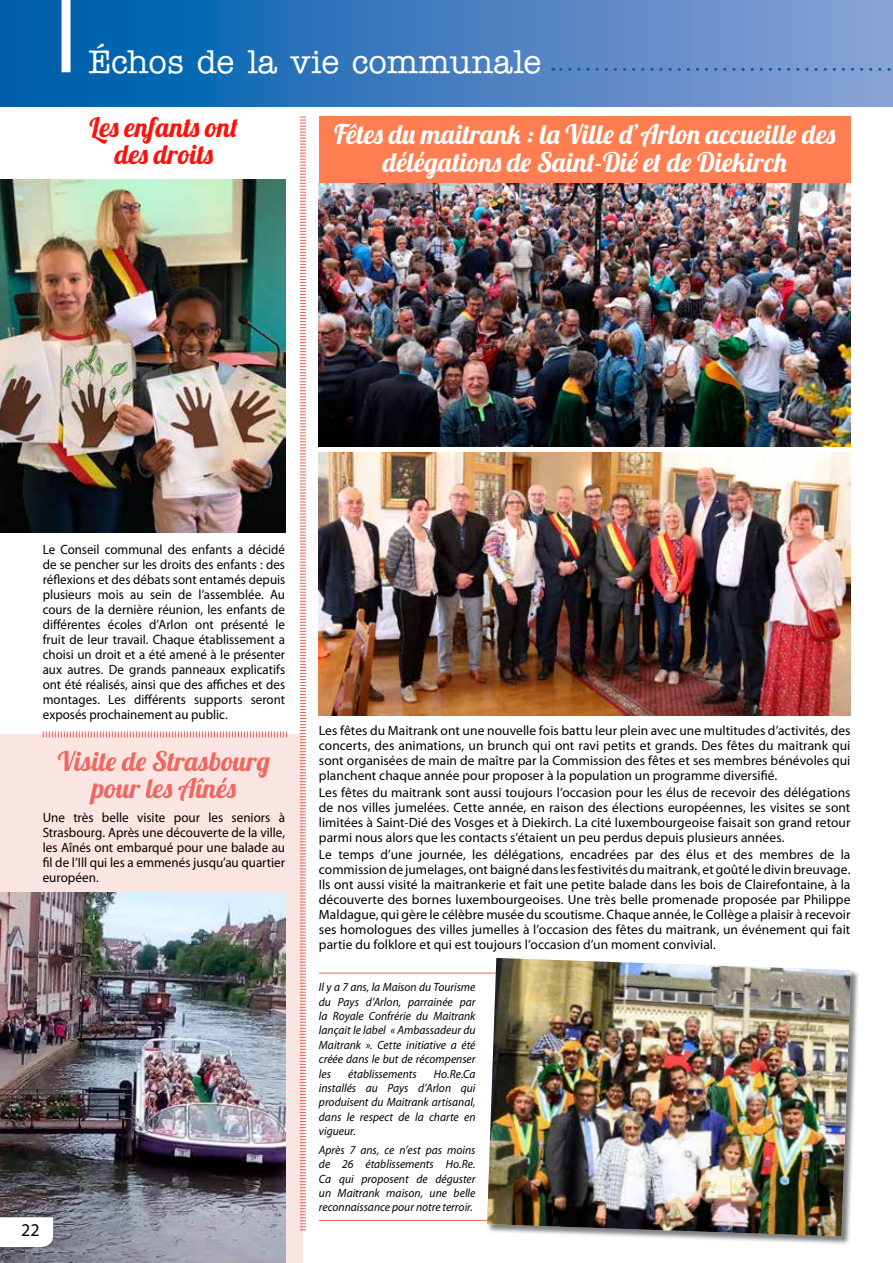
<style>
.page{position:relative;width:893px;height:1263px;background:#fff}
.page>*{position:absolute;margin:0;border:0;box-sizing:border-box;transform-origin:0 0}
.t1{font:500 33px "American Typewriter";color:#fff}
.t2{font:27px/28.5px "Lobster 1.4";letter-spacing:.045em;color:#fff;text-align:center}
.t3{font:27px/27px "Lobster 1.4";letter-spacing:.01em;color:#ed6861;text-align:center}
.t4{font:27px/27px "Lobster 1.4";letter-spacing:.02em;color:#ff1009;text-align:center}
.t5{font:18px "Myriad Pro";color:#000}
.t6{font:13.5px/15px "Myriad Pro";color:#000;text-align:justify}
.t7{font:13.5px/15px "Myriad Pro";color:#000;text-align:justify;scale:.96 1}
.t8{font:italic 12px/14.4px "Myriad Pro";color:#000;text-align:justify;scale:.96 1}
</style>
<div class="page">
<div style="left:0;top:734px;width:303px;height:529px;background:#fbe5e3"></div>
<hr style="left:319px;top:973px;width:298px;height:1px;background:#ed6861">
<img style="left:0;top:892px;width:285px;height:371px">
<div style="left:0;top:1217px;width:53px;height:30px;background:#fff"></div>
<svg style="left:0;top:0;width:893px;height:106px;background:#3f7dbf"></svg>
<svg style="left:553px;top:68px;width:340px;height:3px"></svg>
<div style="left:62px;top:0;width:9px;height:72px;background:#fff"></div>
<div style="left:319px;top:116px;width:531px;height:67px;background:#ff7e51"></div>
<img style="left:319px;top:183px;width:531px;height:264px">
<svg style="left:300px;top:116px;width:6px;height:1115px"></svg>
<img style="left:0;top:180px;width:285px;height:353px">
<img style="left:319px;top:452px;width:531px;height:264px">
<svg style="left:43px;top:731px;width:244px;height:6px"></svg>
<hr style="left:319px;top:1220px;width:298px;height:1px;background:#ed6861">
<div style="left:487px;top:957px;width:372px;height:288px;background:#000;opacity:.5"></div>
<img style="left:487px;top:958px;width:364px;height:278px">
<h1 class="t1" style="left:89px;top:43px;width:454px">Échos de la vie communale</h1>
<h2 class="t4" style="left:90px;top:113px;width:150px">Les enfants ont des droits</h2>
<h2 class="t2" style="left:334px;top:120px;width:503px">Fêtes du maitrank : la Ville d’Arlon accueille des délégations de Saint-Dié et de Diekirch</h2>
<p class="t7" style="left:43px;top:542px;width:254px">Le Conseil communal des enfants a décidé de se pencher sur les droits des enfants : des réflexions et des débats sont entamés depuis plusieurs mois au sein de l’assemblée. Au cours de la dernière réunion, les enfants de différentes écoles d’Arlon ont présenté le fruit de leur travail. Chaque établissement a choisi un droit et a été amené à le présenter aux autres. De grands panneaux explicatifs ont été réalisés, ainsi que des affiches et des montages. Les différents supports seront exposés prochainement au public.</p>
<h2 class="t3" style="left:58px;top:747px;width:214px">Visite de Strasbourg pour les Aînés</h2>
<p class="t6" style="left:43px;top:810px;width:244px">Une très belle visite pour les seniors à Strasbourg. Après une découverte de la ville, les Aînés ont embarqué pour une balade au fil de l’Ill qui les a emmenés jusqu’au quartier européen.</p>
<h3 class="t5" style="left:21px;top:1219px;width:20px">22</h3>
<p class="t6" style="left:319px;top:722px;width:533px">Les fêtes du Maitrank ont une nouvelle fois battu leur plein avec une multitudes d’activités, des concerts, des animations, un brunch qui ont ravi petits et grands. Des fêtes du maitrank qui sont organisées de main de maître par la Commission des fêtes et ses membres bénévoles qui planchent chaque année pour proposer à la population un programme diversifié.</p>
<p class="t6" style="left:319px;top:785px;width:533px">Les fêtes du maitrank sont aussi toujours l’occasion pour les élus de recevoir des délégations de nos villes jumelées. Cette année, en raison des élections européennes, les visites se sont limitées à Saint-Dié des Vosges et à Diekirch. La cité luxembourgeoise faisait son grand retour parmi nous alors que les contacts s’étaient un peu perdus depuis plusieurs années.</p>
<p class="t6" style="left:319px;top:847px;width:533px">Le temps d’une journée, les délégations, encadrées par des élus et des membres de la commission de jumelages, ont baigné dans les festivités du maitrank, et goûté le divin breuvage.<br>Ils ont aussi visité la maitrankerie et fait une petite balade dans les bois de Clairefontaine, à la découverte des bornes luxembourgeoises. Une très belle promenade proposée par Philippe Maldague, qui gère le célèbre musée du scoutisme. Chaque année, le Collège a plaisir à recevoir ses homologues des villes jumelles à l’occasion des fêtes du maitrank, un événement qui fait partie du folklore et qui est toujours l’occasion d’un moment convivial.</p>
<p class="t8" style="left:319px;top:980px;width:165px">Il y a 7 ans, la Maison du Tourisme du Pays d’Arlon, parrainée par la Royale Confrérie du Maitrank lançait le label « Ambassadeur du Maitrank ». Cette initiative a été créée dans le but de récompenser les</p>
<p class="t8" style="left:348px;top:1066px;width:73px">établissements</p>
<p class="t8" style="left:319px;top:1066px;width:165px;text-indent:115px">Ho.Re.Ca installés au Pays d’Arlon qui produisent du Maitrank artisanal, dans le respect de la charte en vigueur.</p>
<p class="t8" style="left:319px;top:1142px;width:165px">Après 7 ans, ce n’est pas moins de 26 établissements Ho.Re.<br>Ca qui proposent de déguster un Maitrank maison, une belle reconnaissance pour notre terroir.</p>
</div>
